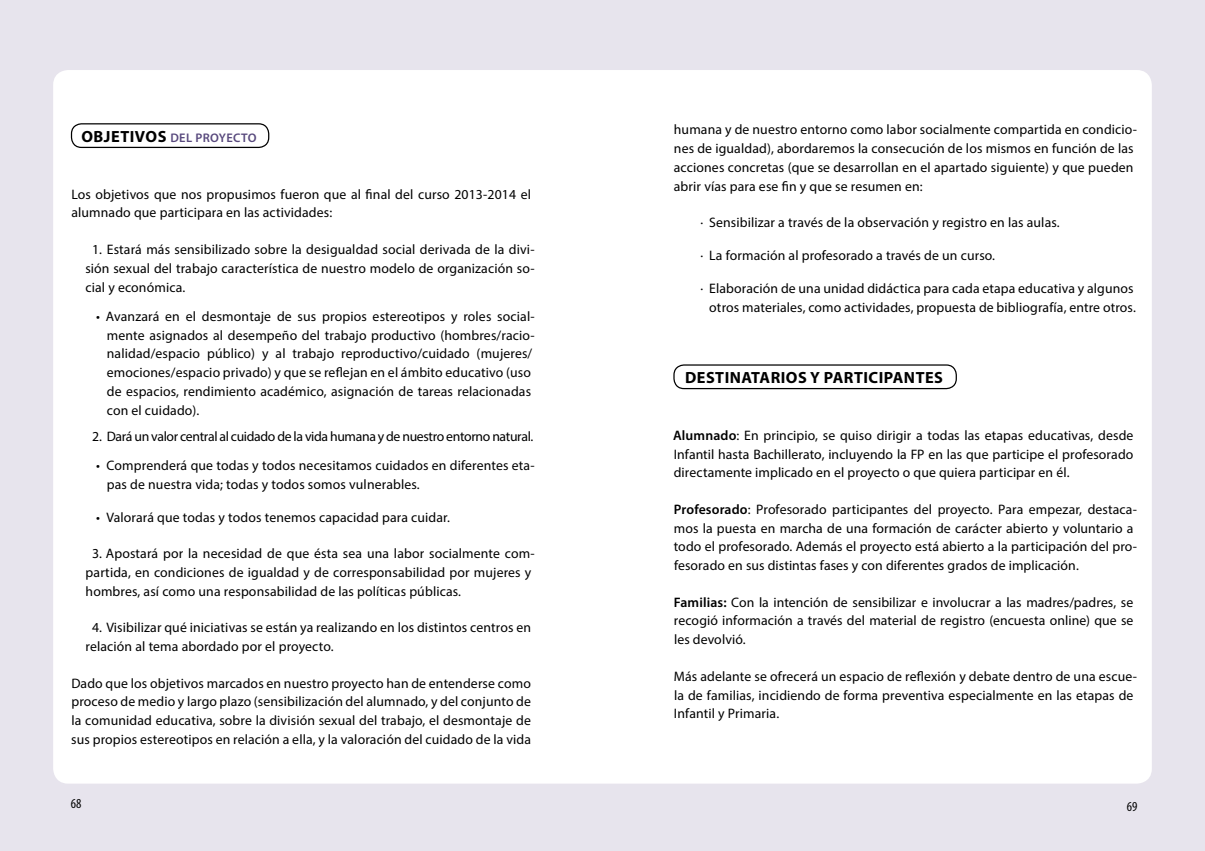
<style>
.page{position:relative;width:1205px;height:851px;background:#fff}
.page>*{position:absolute;margin:0;border:0;box-sizing:border-box;transform-origin:0 0}
.t1{font:700 16.25px "Myriad Pro";letter-spacing:.03em;color:#000}
.t2{font:13.75px/18.8px "Myriad Pro";letter-spacing:.01em;color:#000}
.t3{font:13.75px "Myriad Pro";letter-spacing:-.025em;color:#000}
.t4{font:condensed 13.75px "Myriad Pro";color:#000}
.t5{font:600 12.5px "Myriad Pro";letter-spacing:.03em;color:#58497d}
.s1{font-weight:700;font-size:16.25px;color:#000}
.s2{font-weight:600}
</style>
<div class="page">
<div style="left:0;top:0;width:1205px;height:850px;background:#e7e4ed"></div>
<div style="left:53px;top:70px;width:1099px;height:713px;background:#fff;border-radius:15px"></div>
<div style="left:673px;top:364px;width:284px;height:25px;border:1px solid #000;border-radius:10px"></div>
<div style="left:71px;top:123px;width:198px;height:25px;border:1px solid #000;border-radius:10px"></div>
<p class="t5" style="left:81px;top:129px;width:177px"><span class="s1">OBJETIVOS</span> DEL PROYECTO</p>
<p class="t2" style="left:71px;top:184px;width:461px">Los objetivos que nos propusimos fueron que al final del curso 2013-2014 el alumnado que participara en las actividades:</p>
<p class="t2" style="left:85px;top:240px;width:451px;text-align:justify;text-indent:7px">1. Estará más sensibilizado sobre la desigualdad social derivada de la divi&shy;sión sexual del trabajo característica de nuestro modelo de organización so&shy;cial y económica.</p>
<p class="t2" style="left:107px;top:306px;width:429px;text-indent:-11px">• Avanzará en el desmontaje de sus propios estereotipos y roles social&shy;mente asignados al desempeño del trabajo productivo (hombres/racio&shy;nalidad/espacio público) y al trabajo reproductivo/cuidado (mujeres/ emociones/espacio privado) y que se reflejan en el ámbito educativo (uso de espacios, rendimiento académico, asignación de tareas relacionadas con el cuidado).</p>
<p class="t3" style="left:92px;top:427px;width:443px">2. Dará un valor central al cuidado de la vida humana y de nuestro entorno natural.</p>
<p class="t2" style="left:107px;top:455px;width:429px;text-indent:-11px">• Comprenderá que todas y todos necesitamos cuidados en diferentes eta&shy;pas de nuestra vida; todas y todos somos vulnerables.</p>
<p class="t2" style="left:96px;top:507px;width:355px">• Valorará que todas y todos tenemos capacidad para cuidar.</p>
<p class="t2" style="left:86px;top:544px;width:450px;text-indent:7px">3. Apostará por la necesidad de que ésta sea una labor socialmente com&shy;partida, en condiciones de igualdad y de corresponsabilidad por mujeres y hombres, así como una responsabilidad de las políticas públicas.</p>
<p class="t2" style="left:86px;top:618px;width:447px;text-indent:6px">4. Visibilizar qué iniciativas se están ya realizando en los distintos centros en relación al tema abordado por el proyecto.</p>
<p class="t2" style="left:71px;top:673px;width:461px;text-align:justify">Dado que los objetivos marcados en nuestro proyecto han de entenderse como proceso de medio y largo plazo (sensibilización del alumnado, y del conjunto de la comunidad educativa, sobre la división sexual del trabajo, el desmontaje de sus propios estereotipos en relación a ella, y la valoración del cuidado de la vida</p>
<p class="t4" style="left:71px;top:794px;width:12px">68</p>
<p class="t2" style="left:674px;top:120px;width:465px">humana y de nuestro entorno como labor socialmente compartida en condicio&shy;nes de igualdad), abordaremos la consecución de los mismos en función de las acciones concretas (que se desarrollan en el apartado siguiente) y que pueden abrir vías para ese fin y que se resumen en:</p>
<p class="t2" style="left:700px;top:213px;width:361px">· Sensibilizar a través de la observación y registro en las aulas.</p>
<p class="t2" style="left:700px;top:246px;width:296px">· La formación al profesorado a través de un curso.</p>
<p class="t2" style="left:700px;top:279px;width:437px;text-align:right">· Elaboración de una unidad didáctica para cada etapa educativa y algunos otros materiales, como actividades, propuesta de bibliografía, entre otros.</p>
<p class="t1" style="left:685px;top:367px;width:259px">DESTINATARIOS Y PARTICIPANTES</p>
<p class="t2" style="left:673px;top:425px;width:462px;text-align:justify"><span class="s2">Alumnado</span>: En principio, se quiso dirigir a todas las etapas educativas, desde Infantil hasta Bachillerato, incluyendo la FP en las que participe el profesorado directamente implicado en el proyecto o que quiera participar en él.</p>
<p class="t2" style="left:674px;top:499px;width:465px"><span class="s2">Profesorado</span>: Profesorado participantes del proyecto. Para empezar, destaca&shy;mos la puesta en marcha de una formación de carácter abierto y voluntario a todo el profesorado. Además el proyecto está abierto a la participación del pro&shy;fesorado en sus distintas fases y con diferentes grados de implicación.</p>
<p class="t2" style="left:674px;top:592px;width:461px;text-align:justify"><span class="s2">Familias:</span> Con la intención de sensibilizar e involucrar a las madres/padres, se recogió información a través del material de registro (encuesta online) que se les devolvió.</p>
<p class="t2" style="left:674px;top:666px;width:465px">Más adelante se ofrecerá un espacio de reflexión y debate dentro de una escue&shy;la de familias, incidiendo de forma preventiva especialmente en las etapas de<br>Infantil y Primaria.</p>
<p class="t4" style="left:1126px;top:797px;width:12px">69</p>
</div>
